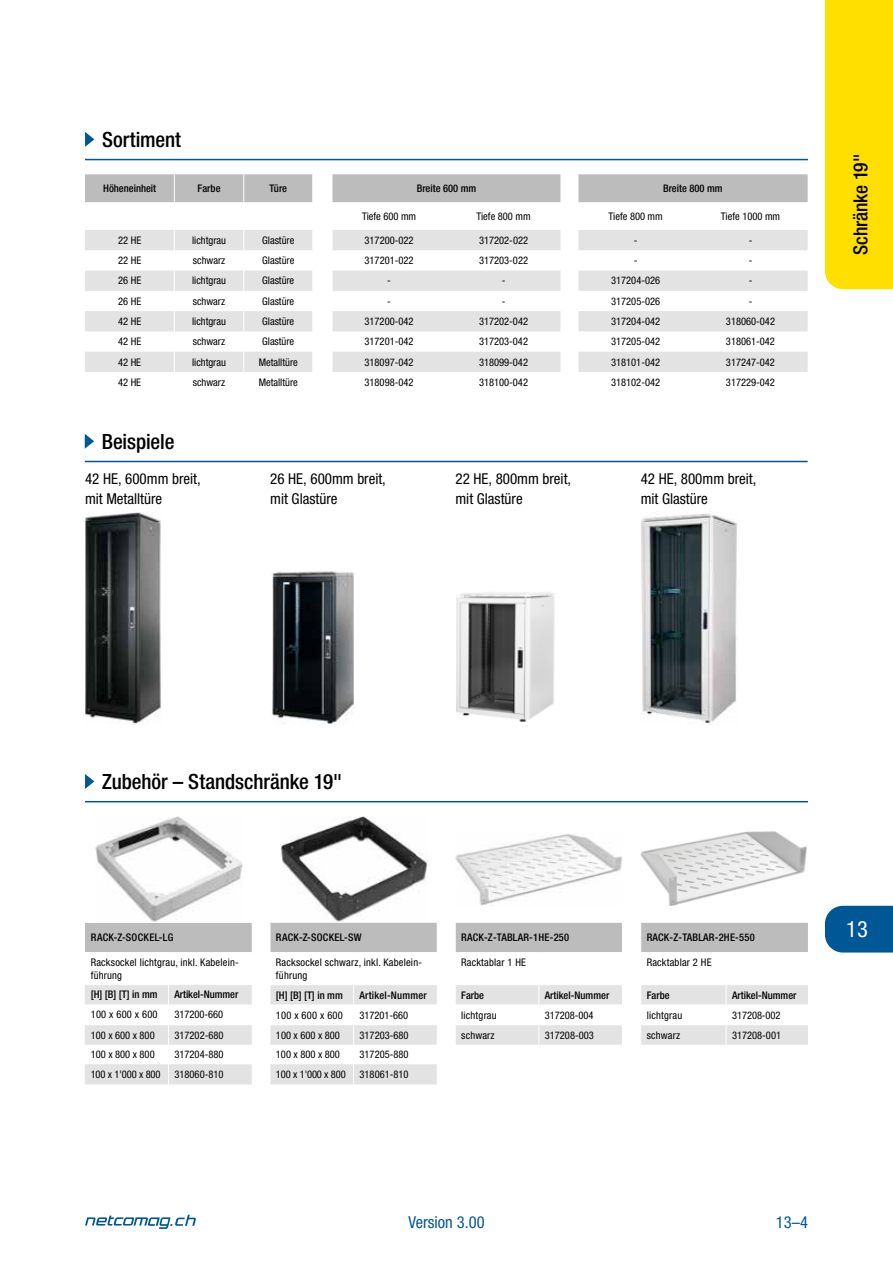
<style>
.page{position:relative;width:893px;height:1263px;background:#fff}
.page>*{position:absolute;margin:0;border:0;box-sizing:border-box;transform-origin:0 0}
.t1{font:condensed 22.5px "Helvetica Neue LT Std";color:#fff}
.t2{font:500 condensed 21px "Helvetica Neue LT Std";letter-spacing:-.005em;color:#000}
.t3{font:500 condensed 19.5px "Helvetica Neue LT Std";letter-spacing:-.005em;color:#000}
.t4{font:condensed 16.5px "Helvetica Neue LT Std";color:#005795}
.t5{font:condensed 15px/19.5px "Helvetica Neue LT Std";color:#000}
.t6{font:condensed 10.5px "Helvetica Neue LT Std";color:#000}
.t7{font:condensed 10.5px/12.6px "Helvetica Neue LT Std";letter-spacing:.02em;color:#000}
.t8{font:500 condensed 10.5px "Helvetica Neue LT Std";color:#000}
.t9{font:500 condensed 10.5px "Helvetica Neue LT Std";letter-spacing:.02em;color:#000}
.t10{font:500 condensed 10.5px "Helvetica Neue LT Std";letter-spacing:.025em;color:#000}
</style>
<div class="page">
<div style="left:825px;top:0;width:68px;height:289px;background:#ffdf00"></div>
<div style="left:825px;top:906px;width:68px;height:46px;background:#005795"></div>
<svg style="left:85px;top:174px;width:723px;height:198px"></svg>
<img style="left:456px;top:592px;width:99px;height:130px">
<img style="left:85px;top:512px;width:76px;height:212px">
<img style="left:272px;top:571px;width:82px;height:153px">
<img style="left:641px;top:511px;width:97px;height:212px">
<div style="left:85px;top:923px;width:167px;height:29px;background:#bcbcbc"></div>
<svg style="left:270px;top:853px;width:538px;height:100px"></svg>
<hr style="left:641px;top:952px;width:85px;height:1px;background:#fff">
<hr style="left:726px;top:952px;width:82px;height:1px;background:#fff">
<svg style="left:85px;top:985px;width:723px;height:99px"></svg>
<img style="left:96px;top:816px;width:147px;height:105px">
<img style="left:280px;top:816px;width:147px;height:106px">
<img style="left:456px;top:834px;width:166px;height:72px">
<img style="left:641px;top:831px;width:167px;height:75px">
<svg style="left:85px;top:774px;width:9px;height:15px"></svg>
<hr style="left:85px;top:801px;width:723px;height:1px;background:#005795">
<svg style="left:85px;top:434px;width:9px;height:15px"></svg>
<hr style="left:85px;top:461px;width:723px;height:1px;background:#005795">
<svg style="left:85px;top:132px;width:9px;height:15px"></svg>
<hr style="left:85px;top:159px;width:723px;height:1px;background:#005795">
<svg style="left:85px;top:1215px;width:111px;height:14px"></svg>
<h2 class="t2" style="left:102px;top:127px;width:80px">Sortiment</h2>
<p class="t8" style="left:103px;top:182px;width:55px">Höheneinheit</p>
<p class="t8" style="left:198px;top:182px;width:24px">Farbe</p>
<p class="t8" style="left:269px;top:182px;width:19px">Türe</p>
<p class="t8" style="left:417px;top:182px;width:61px">Breite 600 mm</p>
<p class="t8" style="left:663px;top:182px;width:61px">Breite 800 mm</p>
<p class="t6" style="left:362px;top:210px;width:56px">Tiefe 600 mm</p>
<p class="t6" style="left:476px;top:210px;width:56px">Tiefe 800 mm</p>
<p class="t6" style="left:609px;top:210px;width:56px">Tiefe 800 mm</p>
<p class="t6" style="left:721px;top:210px;width:61px">Tiefe 1000 mm</p>
<p class="t6" style="left:118px;top:234px;width:25px">22 HE</p>
<p class="t6" style="left:192px;top:234px;width:35px">lichtgrau</p>
<p class="t6" style="left:262px;top:234px;width:34px">Glastüre</p>
<p class="t6" style="left:365px;top:234px;width:51px">317200-022</p>
<p class="t6" style="left:479px;top:234px;width:51px">317202-022</p>
<p class="t6" style="left:634px;top:234px;width:5px">-</p>
<p class="t6" style="left:749px;top:234px;width:5px">-</p>
<p class="t6" style="left:118px;top:254px;width:25px">22 HE</p>
<p class="t6" style="left:193px;top:254px;width:34px">schwarz</p>
<p class="t6" style="left:262px;top:254px;width:34px">Glastüre</p>
<p class="t6" style="left:365px;top:254px;width:51px">317201-022</p>
<p class="t6" style="left:479px;top:254px;width:51px">317203-022</p>
<p class="t6" style="left:634px;top:254px;width:5px">-</p>
<p class="t6" style="left:749px;top:254px;width:5px">-</p>
<p class="t6" style="left:118px;top:275px;width:25px">26 HE</p>
<p class="t6" style="left:192px;top:275px;width:35px">lichtgrau</p>
<p class="t6" style="left:262px;top:275px;width:34px">Glastüre</p>
<p class="t6" style="left:387px;top:275px;width:5px">-</p>
<p class="t6" style="left:502px;top:275px;width:5px">-</p>
<p class="t6" style="left:611px;top:275px;width:51px">317204-026</p>
<p class="t6" style="left:749px;top:275px;width:5px">-</p>
<p class="t6" style="left:118px;top:295px;width:25px">26 HE</p>
<p class="t6" style="left:193px;top:295px;width:34px">schwarz</p>
<p class="t6" style="left:262px;top:295px;width:34px">Glastüre</p>
<p class="t6" style="left:387px;top:295px;width:5px">-</p>
<p class="t6" style="left:502px;top:295px;width:5px">-</p>
<p class="t6" style="left:611px;top:295px;width:51px">317205-026</p>
<p class="t6" style="left:749px;top:295px;width:5px">-</p>
<p class="t6" style="left:118px;top:315px;width:25px">42 HE</p>
<p class="t6" style="left:192px;top:315px;width:35px">lichtgrau</p>
<p class="t6" style="left:262px;top:315px;width:34px">Glastüre</p>
<p class="t6" style="left:365px;top:315px;width:51px">317200-042</p>
<p class="t6" style="left:479px;top:315px;width:51px">317202-042</p>
<p class="t6" style="left:611px;top:315px;width:51px">317204-042</p>
<p class="t6" style="left:726px;top:315px;width:51px">318060-042</p>
<p class="t6" style="left:118px;top:335px;width:25px">42 HE</p>
<p class="t6" style="left:193px;top:335px;width:34px">schwarz</p>
<p class="t6" style="left:262px;top:335px;width:34px">Glastüre</p>
<p class="t6" style="left:364px;top:335px;width:51px">317201-042</p>
<p class="t6" style="left:479px;top:335px;width:51px">317203-042</p>
<p class="t6" style="left:611px;top:335px;width:51px">317205-042</p>
<p class="t6" style="left:726px;top:335px;width:51px">318061-042</p>
<p class="t6" style="left:118px;top:356px;width:25px">42 HE</p>
<p class="t6" style="left:192px;top:356px;width:35px">lichtgrau</p>
<p class="t6" style="left:259px;top:356px;width:41px">Metalltüre</p>
<p class="t6" style="left:364px;top:356px;width:51px">318097-042</p>
<p class="t6" style="left:479px;top:356px;width:51px">318099-042</p>
<p class="t6" style="left:611px;top:356px;width:51px">318101-042</p>
<p class="t6" style="left:726px;top:356px;width:51px">317247-042</p>
<p class="t6" style="left:118px;top:376px;width:25px">42 HE</p>
<p class="t6" style="left:193px;top:376px;width:34px">schwarz</p>
<p class="t6" style="left:259px;top:376px;width:41px">Metalltüre</p>
<p class="t6" style="left:364px;top:376px;width:51px">318098-042</p>
<p class="t6" style="left:479px;top:376px;width:51px">318100-042</p>
<p class="t6" style="left:611px;top:376px;width:51px">318102-042</p>
<p class="t6" style="left:726px;top:376px;width:51px">317229-042</p>
<h2 class="t2" style="left:102px;top:429px;width:74px">Beispiele</h2>
<h3 class="t5" style="left:85px;top:469px;width:117px">42 HE, 600mm breit, mit Metalltüre</h3>
<h3 class="t5" style="left:270px;top:469px;width:117px">26 HE, 600mm breit, mit Glastüre</h3>
<h3 class="t5" style="left:455px;top:469px;width:117px">22 HE, 800mm breit, mit Glastüre</h3>
<h3 class="t5" style="left:641px;top:469px;width:117px">42 HE, 800mm breit, mit Glastüre</h3>
<h3 class="t3" style="left:849px;top:255px;width:103px;rotate:-90deg">Schränke 19"</h3>
<h2 class="t2" style="left:102px;top:769px;width:241px">Zubehör – Standschränke 19"</h2>
<p class="t10" style="left:91px;top:931px;width:84px">RACK-Z-SOCKEL-LG</p>
<p class="t10" style="left:276px;top:931px;width:87px">RACK-Z-SOCKEL-SW</p>
<p class="t9" style="left:461px;top:931px;width:110px">RACK-Z-TABLAR-1HE-250</p>
<p class="t9" style="left:647px;top:931px;width:110px">RACK-Z-TABLAR-2HE-550</p>
<p class="t7" style="left:91px;top:956px;width:150px">Racksockel lichtgrau, inkl. Kabelein&shy;führung</p>
<p class="t7" style="left:276px;top:956px;width:148px">Racksockel schwarz, inkl. Kabelein&shy;führung</p>
<p class="t7" style="left:461px;top:956px;width:66px">Racktablar 1 HE</p>
<p class="t7" style="left:647px;top:956px;width:66px">Racktablar 2 HE</p>
<p class="t8" style="left:91px;top:988px;width:68px">[H] [B] [T] in mm</p>
<p class="t8" style="left:175px;top:988px;width:65px">Artikel-Nummer</p>
<p class="t8" style="left:276px;top:988px;width:68px">[H] [B] [T] in mm</p>
<p class="t9" style="left:360px;top:988px;width:69px">Artikel-Nummer</p>
<p class="t8" style="left:461px;top:988px;width:24px">Farbe</p>
<p class="t8" style="left:545px;top:988px;width:66px">Artikel-Nummer</p>
<p class="t8" style="left:647px;top:988px;width:24px">Farbe</p>
<p class="t8" style="left:732px;top:988px;width:66px">Artikel-Nummer</p>
<p class="t7" style="left:91px;top:1008px;width:68px">100 x 600 x 600</p>
<p class="t6" style="left:174px;top:1009px;width:50px">317200-660</p>
<p class="t7" style="left:276px;top:1009px;width:68px">100 x 600 x 600</p>
<p class="t6" style="left:360px;top:1009px;width:50px">317201-660</p>
<p class="t7" style="left:461px;top:1009px;width:37px">lichtgrau</p>
<p class="t6" style="left:545px;top:1009px;width:50px">317208-004</p>
<p class="t7" style="left:647px;top:1009px;width:37px">lichtgrau</p>
<p class="t6" style="left:732px;top:1009px;width:50px">317208-002</p>
<p class="t6" style="left:91px;top:1029px;width:65px">100 x 600 x 800</p>
<p class="t6" style="left:174px;top:1029px;width:51px">317202-680</p>
<p class="t6" style="left:276px;top:1029px;width:65px">100 x 600 x 800</p>
<p class="t6" style="left:360px;top:1029px;width:51px">317203-680</p>
<p class="t7" style="left:461px;top:1029px;width:35px">schwarz</p>
<p class="t6" style="left:545px;top:1029px;width:51px">317208-003</p>
<p class="t7" style="left:647px;top:1029px;width:35px">schwarz</p>
<p class="t6" style="left:732px;top:1029px;width:51px">317208-001</p>
<p class="t6" style="left:91px;top:1048px;width:65px">100 x 800 x 800</p>
<p class="t6" style="left:174px;top:1048px;width:51px">317204-880</p>
<p class="t6" style="left:276px;top:1048px;width:65px">100 x 800 x 800</p>
<p class="t6" style="left:360px;top:1048px;width:51px">317205-880</p>
<p class="t6" style="left:91px;top:1068px;width:71px">100 x 1'000 x 800</p>
<p class="t6" style="left:174px;top:1068px;width:51px">318060-810</p>
<p class="t6" style="left:276px;top:1068px;width:71px">100 x 1'000 x 800</p>
<p class="t6" style="left:360px;top:1068px;width:51px">318061-810</p>
<h1 class="t1" style="left:846px;top:916px;width:23px">13</h1>
<h3 class="t4" style="left:408px;top:1213px;width:78px">Version 3.00</h3>
<h3 class="t4" style="left:776px;top:1212px;width:34px">13–4</h3>
</div>
